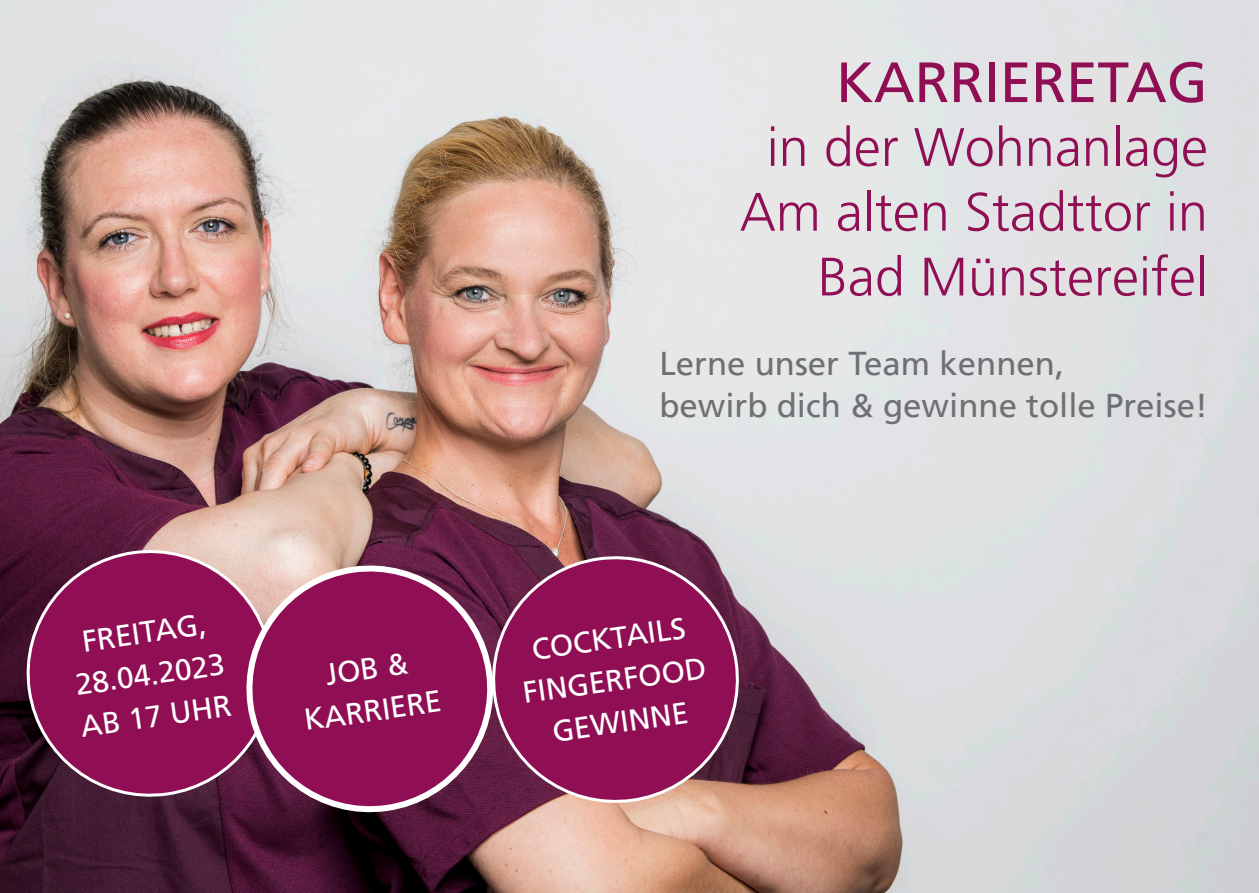
<style>
.page{position:relative;width:1259px;height:893px;background:#fff}
.page>*{position:absolute;margin:0;border:0;box-sizing:border-box;transform-origin:0 0}
.t1{font:56.7px "Frutiger LT";color:#900e54}
.t2{font:300 54px "Frutiger LT";color:#900e54}
.t3{font:33px "Frutiger LT";color:#6f7073}
.t4{font:30px/42px "Frutiger LT";color:#fff;text-align:center}
</style>
<div class="page">
<img style="left:0;top:0;width:1259px;height:893px">
<svg style="left:17px;top:540px;width:266px;height:263px"></svg>
<svg style="left:482px;top:546px;width:267px;height:263px"></svg>
<svg style="left:235px;top:554px;width:270px;height:263px"></svg>
<p class="t4" style="left:67px;top:622px;width:152px;rotate:-8deg">FREITAG,<br>28.04.2023</p>
<p class="t4" style="left:78px;top:706px;width:153px;rotate:-8deg">AB 17 UHR</p>
<p class="t4" style="left:323px;top:654px;width:85px;rotate:-8deg">JOB &amp;</p>
<p class="t4" style="left:301px;top:699px;width:140px;rotate:-8deg">KARRIERE</p>
<p class="t1" style="left:836px;top:49px;width:373px">KARRIERETAG</p>
<p class="t2" style="left:766px;top:117px;width:443px">in der Wohnanlage</p>
<p class="t2" style="left:740px;top:181px;width:470px">Am alten Stadttor in</p>
<p class="t2" style="left:818px;top:246px;width:392px">Bad Münstereifel</p>
<p class="t3" style="left:659px;top:345px;width:406px">Lerne unser Team kennen,</p>
<p class="t3" style="left:659px;top:387px;width:550px">bewirb dich &amp; gewinne tolle Preise!</p>
<p class="t4" style="left:529px;top:629px;width:157px;rotate:-8deg">COCKTAILS</p>
<p class="t4" style="left:520px;top:672px;width:187px;rotate:-8deg">FINGERFOOD</p>
<p class="t4" style="left:550px;top:711px;width:138px;rotate:-8deg">GEWINNE</p>
</div>
